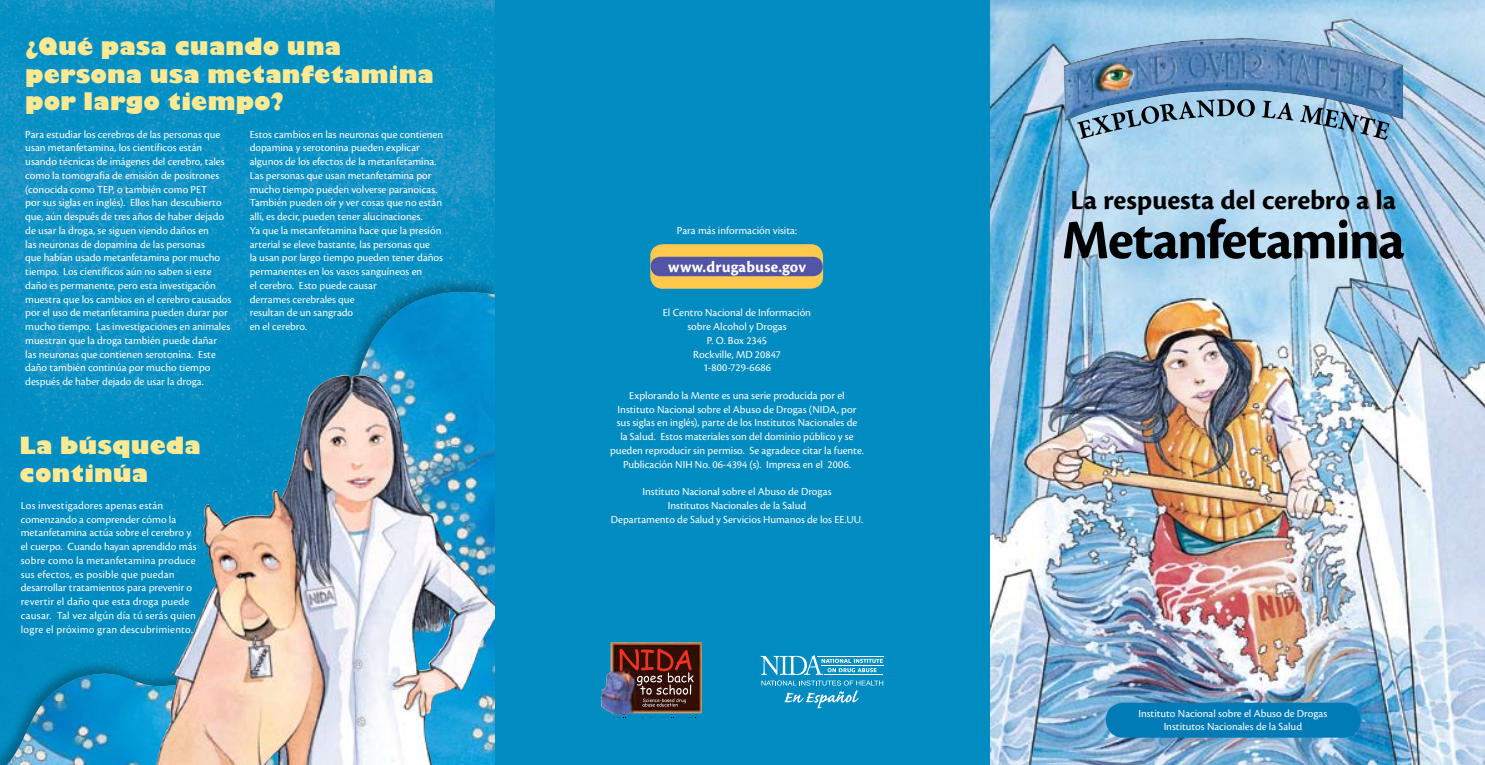
<style>
.page{position:relative;width:1485px;height:765px;background:#fff}
.page>*{position:absolute;margin:0;border:0;box-sizing:border-box;transform-origin:0 0}
.t1{font:700 57.88px "Cronos Pro";letter-spacing:-.03em;color:#000}
.t2{font:700 28.75px "Cronos Pro";letter-spacing:-.005em;color:#000}
.t3{font:800 23.12px/27.8px "Gill Sans";letter-spacing:.01em;color:#ffe993}
.t4{font:700 16.5px "Cronos Pro";letter-spacing:.01em;color:#fff}
.t5{font:11.25px/13.8px "Cronos Pro";color:#fff;text-align:center}
</style>
<div class="page">
<img style="left:0;top:0;width:495px;height:269px">
<svg style="left:0;top:269px;width:495px;height:496px;background:#068ec1"></svg>
<img style="left:12px;top:292px;width:483px;height:473px">
<img style="left:152px;top:374px;width:343px;height:391px">
<div style="left:495px;top:0;width:495px;height:765px;background:#008cc1"></div>
<img style="left:990px;top:0;width:495px;height:765px">
<div style="left:650px;top:244px;width:173px;height:45px;background:#ffc94e;border-radius:12px"></div>
<div style="left:651px;top:257px;width:172px;height:19px;background:#5255a5;border-radius:10px"></div>
<div style="left:1106px;top:703px;width:255px;height:35px;background:#007bb6"></div>
<img style="left:1064px;top:38px;width:339px;height:83px">
<svg style="left:1077px;top:99px;width:312px;height:41px;background:#87abc4"></svg>
<svg style="left:761px;top:655px;width:122px;height:20px"></svg>
<hr style="left:817px;top:656px;width:66px;height:1px;background:#fff">
<hr style="left:825px;top:675px;width:58px;height:1px;background:#fff">
<hr style="left:821px;top:665px;width:62px;height:1px;background:#fff">
<svg style="left:761px;top:681px;width:122px;height:27px"></svg>
<img style="left:600px;top:642px;width:102px;height:74px">
<svg style="left:619px;top:649px;width:75px;height:58px;background:#61312d"></svg>
<h3 class="t3" style="left:25px;top:34px;width:410px">¿Qué pasa cuando una persona usa metanfetamina por largo tiempo?</h3>
<p class="t5" style="left:25px;top:127px;width:208px;text-align:left">Para estudiar los cerebros de las personas que usan metanfetamina, los científicos están usando técnicas de imágenes del cerebro, tales como la tomografía de emisión de positrones (conocida como TEP, o también como PET<br>por sus siglas en inglés). Ellos han descubierto que, aún después de tres años de haber dejado de usar la droga, se siguen viendo daños en<br>las neuronas de dopamina de las personas<br>que habían usado metanfetamina por mucho tiempo. Los científicos aún no saben si este daño es permanente, pero esta investigación muestra que los cambios en el cerebro causados por el uso de metanfetamina pueden durar por mucho tiempo. Las investigaciones en animales muestran que la droga también puede dañar<br>las neuronas que contienen serotonina. Este daño también continúa por mucho tiempo después de haber dejado de usar la droga.</p>
<p class="t5" style="left:250px;top:127px;width:195px;text-align:left">Estos cambios en las neuronas que contienen dopamina y serotonina pueden explicar algunos de los efectos de la metanfetamina.<br>Las personas que usan metanfetamina por mucho tiempo pueden volverse paranoicas.<br>También pueden oír y ver cosas que no están allí, es decir, pueden tener alucinaciones.<br>Ya que la metanfetamina hace que la presión arterial se eleve bastante, las personas que<br>la usan por largo tiempo pueden tener daños permanentes en los vasos sanguíneos en<br>el cerebro. Esto puede causar<br>derrames cerebrales que<br>resultan de un sangrado<br>en el cerebro.</p>
<h3 class="t3" style="left:20px;top:433px;width:183px">La búsqueda continúa</h3>
<p class="t5" style="left:21px;top:498px;width:177px;text-align:left">Los investigadores apenas están comenzando a comprender cómo la metanfetamina actúa sobre el cerebro y el cuerpo. Cuando hayan aprendido más sobre como la metanfetamina produce sus efectos, es posible que puedan desarrollar tratamientos para prevenir o revertir el daño que esta droga puede causar. Tal vez algún día tú serás quien logre el próximo gran descubrimiento.</p>
<p class="t5" style="left:677px;top:223px;width:122px">Para más información visita:</p>
<h3 class="t4" style="left:668px;top:257px;width:139px">www.drugabuse.gov</h3>
<p class="t5" style="left:663px;top:306px;width:150px">El Centro Nacional de Información sobre Alcohol y Drogas<br>P. O. Box 2345<br>Rockville, MD 20847<br>1-800-729-6686</p>
<p class="t5" style="left:610px;top:388px;width:255px">Explorando la Mente es una serie producida por el Instituto Nacional sobre el Abuso de Drogas (NIDA, por sus siglas en inglés), parte de los Institutos Nacionales de<br>la Salud. Estos materiales son del dominio público y se pueden reproducir sin permiso. Se agradece citar la fuente.<br>Publicación NIH No. 06-4394 (s). Impresa en el 2006.</p>
<p class="t5" style="left:611px;top:485px;width:254px">Instituto Nacional sobre el Abuso de Drogas<br>Institutos Nacionales de la Salud<br>Departamento de Salud y Servicios Humanos de los EE.UU.</p>
<h2 class="t2" style="left:1071px;top:183px;width:327px">La respuesta del cerebro a la</h2>
<h1 class="t1" style="left:1062px;top:207px;width:345px">Metanfetamina</h1>
<p class="t5" style="left:1138px;top:707px;width:191px;line-height:13.1px">Instituto Nacional sobre el Abuso de Drogas<br>Institutos Nacionales de la Salud</p>
</div>
